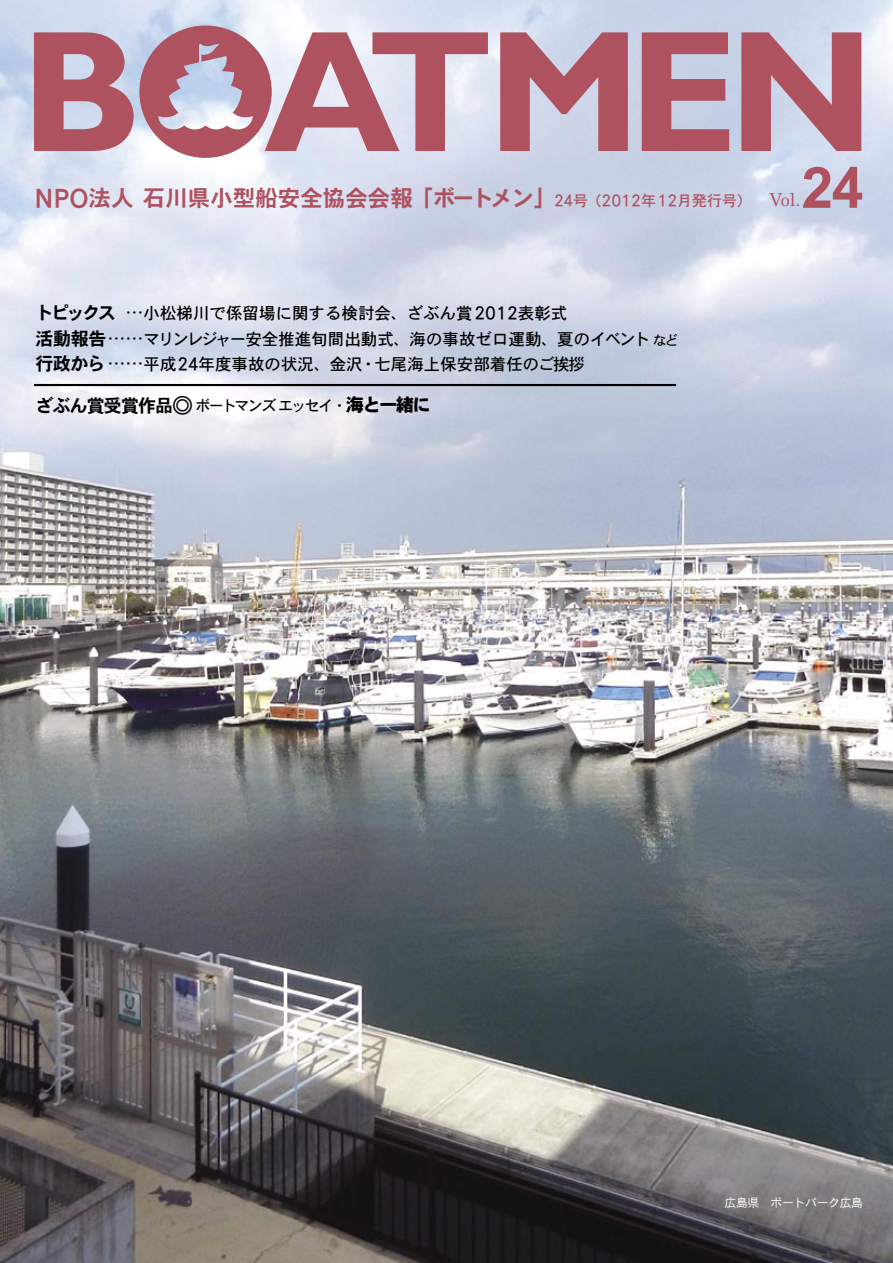
<style>
.page{position:relative;width:893px;height:1263px;background:#fff}
.page>*{position:absolute;margin:0;border:0;box-sizing:border-box;transform-origin:0 0}
.ノーマル{font:700 57px "Arial";color:#ae5260}
.ノーマル-2{font:22.5px "DFHS Gothic Std W7";color:#ae5260}
.ノーマル-3{font:16.5px "DFHS Gothic Std W5";color:#000}
.t1{font:15px "DFHS Gothic Std W5";letter-spacing:-.1em;color:#000}
.ノーマル-4{font:12px "DFHS Gothic Std W3";letter-spacing:-.04em;color:#fff}
.s1{font-size:29.25px}
.s2{font-family:"DF Gothic P Std W5";font-size:17.25px}
.s3{font-family:"DFHS Gothic Std W5";font-size:15px}
.s4{font-family:"Century";font-size:18px}
.s5{font-family:"DFHS Gothic Std W7";font-size:18px}
.s6{font-size:18px}
.s7{font-family:"DF Gothic P Std W5";font-size:18.9px}
.s8{font-size:13.5px}
.s9{font-size:21px}
.s10{font-family:"DFHS Gothic Std W9";font-size:18px}
</style>
<div class="page">
<img style="left:0;top:0;width:893px;height:1263px">
<svg style="left:500px;top:32px;width:128px;height:119px;background:#b98191"></svg>
<svg style="left:642px;top:32px;width:87px;height:119px;background:#b57989"></svg>
<svg style="left:741px;top:32px;width:120px;height:119px;background:#b98292"></svg>
<svg style="left:34px;top:26px;width:454px;height:132px;background:#c498a6"></svg>
<hr style="left:34px;top:384px;width:642px;height:2px;background:#000">
<p class="ノーマル" style="left:801px;top:150px;width:63px">24</p>
<p class="ノーマル-2" style="left:36px;top:186px;width:767px"><span class="s1">NPO</span>法人石川県小型船安全協会会報「ボートメン」<span class="s2">24</span><span class="s3">号（</span><span class="s2">2012</span><span class="s3">年</span><span class="s2">12</span><span class="s3">月発行号）</span> <span class="s4">Vol.</span></p>
<p class="ノーマル-3" style="left:36px;top:305px;width:533px"><span class="s5">トピックス</span> <span class="s6">…</span>小松梯川で係留場に関する検討会、ざぶん賞<span class="s7">2012</span>表彰式</p>
<p class="ノーマル-3" style="left:36px;top:330px;width:644px"><span class="s5">活動報告</span><span class="s6">……</span>マリンレジャー安全推進旬間出動式、海の事故ゼロ運動、夏のイベント<span class="s8">など</span></p>
<p class="ノーマル-3" style="left:36px;top:356px;width:551px"><span class="s5">行政から</span><span class="s6">……</span>平成<span class="s7">24</span>年度事故の状況、金沢・七尾海上保安部着任のご挨拶</p>
<p class="t1" style="left:36px;top:397px;width:397px"><span class="s5">ざぶん賞受賞作品</span><span class="s9">◎</span> ボートマンズ エッセイ・<span class="s10">海と一緒に</span></p>
<p class="ノーマル-4" style="left:724px;top:1196px;width:140px">広島県　ボートパーク広島</p>
</div>
